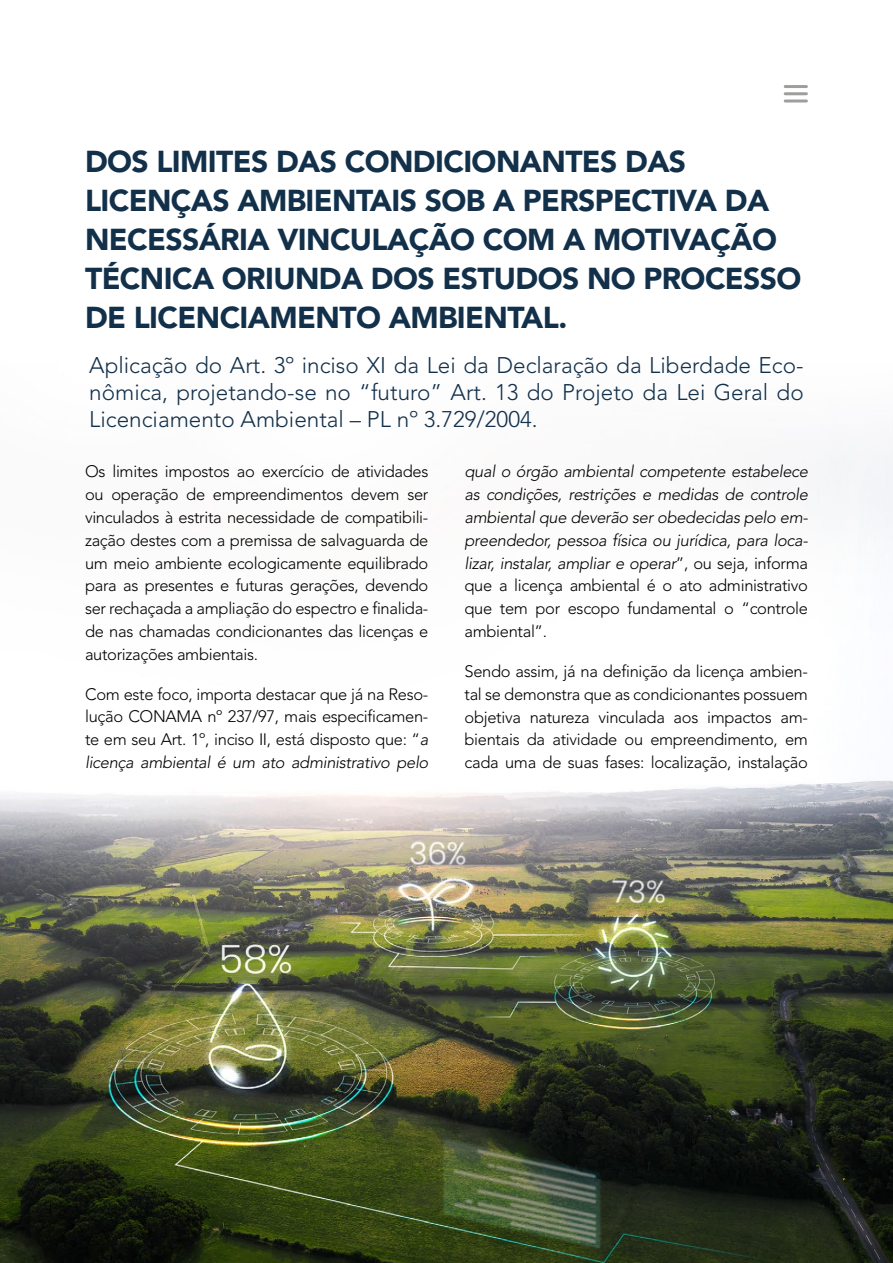
<style>
.page{position:relative;width:893px;height:1263px;background:#fff}
.page>*{position:absolute;margin:0;border:0;box-sizing:border-box;transform-origin:0 0}
.t1{font:900 30px/39px "Avenir LT Std";letter-spacing:-.02em;color:#12304a}
.t2{font:300 22.5px/27px "Avenir LT Std";color:#12304a;text-align:justify}
.t3{font:300 16.5px/22.8px "Avenir LT Std";letter-spacing:-.02em;color:#000;text-align:justify}
.t4{font:italic 300 16.5px/22.8px "Avenir LT Std";letter-spacing:-.02em;color:#000;text-align:justify}
.s1{font-style:italic}
.s2{font-style:normal}
</style>
<div class="page">
<hr style="left:785px;top:85px;width:21px;height:3px;background:#9e9e9c">
<hr style="left:785px;top:92px;width:21px;height:3px;background:#9e9e9c">
<hr style="left:785px;top:99px;width:21px;height:3px;background:#9e9e9c">
<img style="left:0;top:451px;width:893px;height:812px">
<h1 class="t1" style="left:85px;top:142px;width:718px">DOS LIMITES DAS CONDICIONANTES DAS LICENÇAS AMBIENTAIS SOB A PERSPECTIVA DA NECESSÁRIA VINCULAÇÃO COM A MOTIVAÇÃO TÉCNICA ORIUNDA DOS ESTUDOS NO PROCESSO DE LICENCIAMENTO AMBIENTAL.</h1>
<h2 class="t2" style="left:89px;top:352px;width:716px">Aplicação do Art. 3º inciso XI da Lei da Declaração da Liberdade Eco&shy;nômica, projetando-se no “futuro” Art. 13 do Projeto da Lei Geral do Licenciamento Ambiental – PL nº 3.729/2004.</h2>
<p class="t3" style="left:85px;top:460px;width:345px">Os limites impostos ao exercício de atividades ou operação de empreendimentos devem ser vinculados à estrita necessidade de compatibili&shy;zação destes com a premissa de salvaguarda de um meio ambiente ecologicamente equilibrado para as presentes e futuras gerações, devendo ser rechaçada a ampliação do espectro e finalida&shy;de nas chamadas condicionantes das licenças e autorizações ambientais.</p>
<p class="t3" style="left:85px;top:683px;width:345px">Com este foco, importa destacar que já na Reso&shy;lução CONAMA nº 237/97, mais especificamen&shy;te em seu Art. 1º, inciso II, está disposto que: “<span class="s1">a licença ambiental é um ato administrativo pelo</span></p>
<p class="t4" style="left:465px;top:461px;width:345px">qual o órgão ambiental competente estabelece as condições, restrições e medidas de controle ambiental que deverão ser obedecidas pelo em&shy;preendedor, pessoa física ou jurídica, para loca&shy;lizar, instalar, ampliar e operar<span class="s2">”, ou seja, informa que a licença ambiental é o ato administrativo que tem por escopo fundamental o “controle ambiental”.</span></p>
<p class="t3" style="left:465px;top:660px;width:345px">Sendo assim, já na definição da licença ambien&shy;tal se demonstra que as condicionantes possuem objetiva natureza vinculada aos impactos am&shy;bientais da atividade ou empreendimento, em cada uma de suas fases: localização, instalação</p>
</div>
